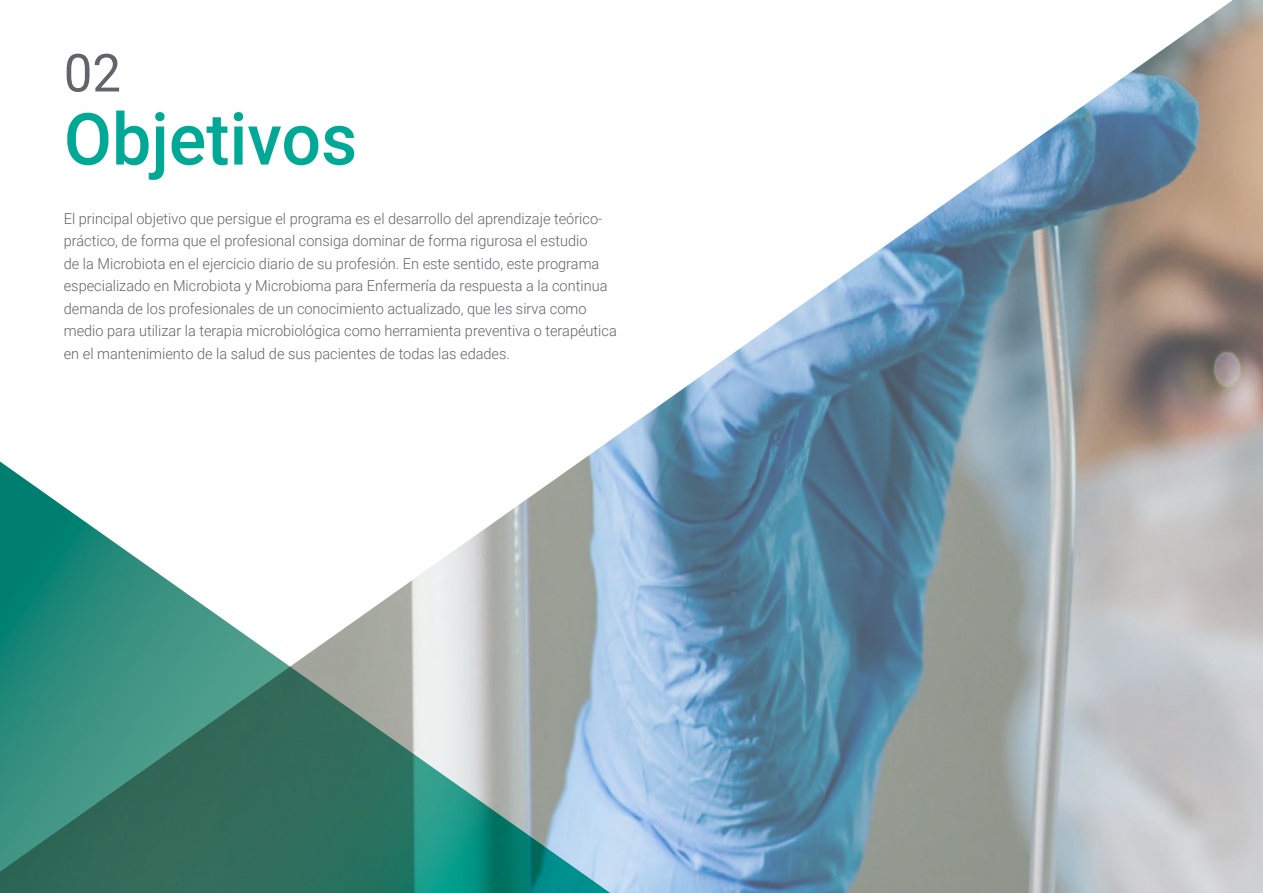
<style>
.page{position:relative;width:1263px;height:893px;background:#fff}
.page>*{position:absolute;margin:0;border:0;box-sizing:border-box;transform-origin:0 0}
.t1{font:500 72px "Roboto";color:#00a996}
.t2{font:52.5px "Roboto";color:#61646a}
.t3{font:300 15px/22.5px "Roboto";color:#61646a}
</style>
<div class="page">
<img style="left:602px;top:0;width:661px;height:893px">
<svg style="left:0;top:446px;width:640px;height:447px"></svg>
<h2 class="t2" style="left:64px;top:36px;width:59px">02</h2>
<h1 class="t1" style="left:64px;top:89px;width:295px">Objetivos</h1>
<p class="t3" style="left:64px;top:207px;width:555px">El principal objetivo que persigue el programa es el desarrollo del aprendizaje teórico&shy;práctico, de forma que el profesional consiga dominar de forma rigurosa el estudio<br>de la Microbiota en el ejercicio diario de su profesión. En este sentido, este programa especializado en Microbiota y Microbioma para Enfermería da respuesta a la continua demanda de los profesionales de un conocimiento actualizado, que les sirva como medio para utilizar la terapia microbiológica como herramienta preventiva o terapéutica en el mantenimiento de la salud de sus pacientes de todas las edades.</p>
</div>
